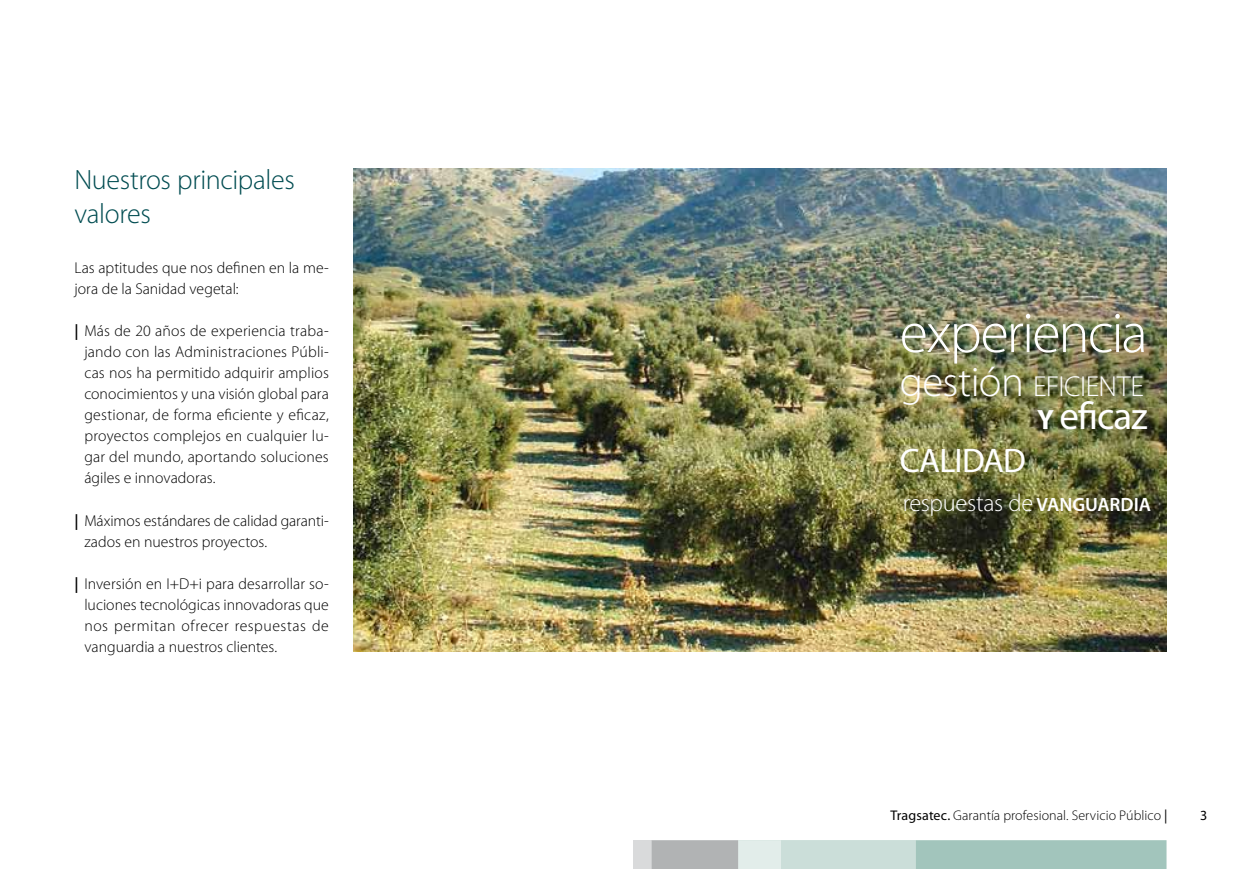
<style>
.page{position:relative;width:1241px;height:869px;background:#fff}
.page>*{position:absolute;margin:0;border:0;box-sizing:border-box;transform-origin:0 0}
.t1{font:300 58.1px "Myriad Pro";letter-spacing:-.03em;color:#fff}
.t2{font:38.85px "Myriad Pro";color:#fff}
.t3{font:34.12px "Myriad Pro";letter-spacing:-.025em;color:#fff}
.t4{font:300 29.05px "Myriad Pro";letter-spacing:-.02em;color:#fff}
.t5{font:300 28px/33.6px "Myriad Pro";letter-spacing:-.015em;color:#004c51}
.t6{font:300 24.32px "Myriad Pro";letter-spacing:-.01em;color:#fff}
.t7{font:300 15.75px/21px "Myriad Pro";letter-spacing:.005em;color:#000}
.t8{font:300 14px "Myriad Pro";letter-spacing:.005em;color:#000}
.t9{font:14px "Myriad Pro";color:#000}
.s1{font-weight:600}
.s2{font-size:42.7px}
.s3{font-weight:700;font-size:28px}
.s4{font-weight:600;font-size:19.25px}
.s5{font-weight:400}
</style>
<div class="page">
<div style="left:632px;top:839px;width:19px;height:29px;background:#d9dadb"></div>
<svg style="left:651px;top:840px;width:515px;height:28px;background:#b5ccc6"></svg>
<img style="left:353px;top:168px;width:813px;height:483px">
<h3 class="t5" style="left:74px;top:163px;width:222px">Nuestros principales valores</h3>
<p class="t7" style="left:74px;top:258px;width:256px">Las aptitudes que nos definen en la me&shy;jora de la Sanidad vegetal:</p>
<p class="t7" style="left:84px;top:321px;width:246px;text-align:justify;text-indent:-10px"><span class="s1">|</span> Más de 20 años de experiencia traba&shy;jando con las Administraciones Públi&shy;cas nos ha permitido adquirir amplios conocimientos y una visión global para gestionar, de forma eficiente y eficaz, proyectos complejos en cualquier lu&shy;gar del mundo, aportando soluciones ágiles e innovadoras.</p>
<p class="t7" style="left:84px;top:509px;width:246px;text-indent:-10px"><span class="s1">|</span> Máximos estándares de calidad garanti&shy;zados en nuestros proyectos.</p>
<p class="t7" style="left:84px;top:572px;width:246px;text-align:justify;text-indent:-10px"><span class="s1">|</span> Inversión en I+D+i para desarrollar so&shy;luciones tecnológicas innovadoras que nos permitan ofrecer respuestas de vanguardia a nuestros clientes.</p>
<h1 class="t1" style="left:899px;top:300px;width:249px">experiencia</h1>
<h3 class="t4" style="left:899px;top:370px;width:246px"><span class="s2">gestión</span> EFICIENTE</h3>
<h2 class="t2" style="left:1036px;top:395px;width:112px"><span class="s3">Y</span> eficaz</h2>
<h3 class="t3" style="left:899px;top:442px;width:128px">CALIDAD</h3>
<h3 class="t6" style="left:902px;top:489px;width:250px">respuestas de <span class="s4">VANGUARDIA</span></h3>
<p class="t8" style="left:890px;top:807px;width:278px"><span class="s5">Tragsatec.</span> Garantía profesional. Servicio Público <span class="s5">|</span></p>
<p class="t9" style="left:1199px;top:807px;width:9px">3</p>
</div>
